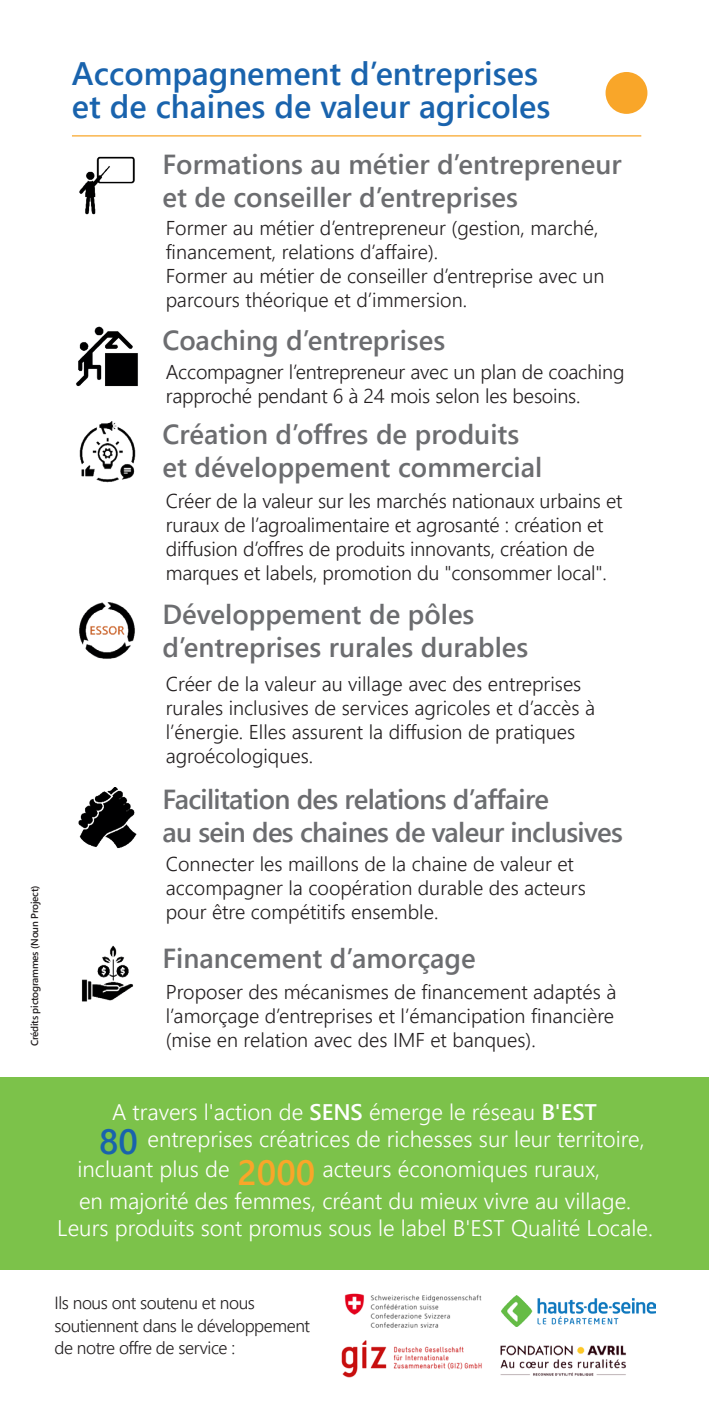
<style>
.page{position:relative;width:709px;height:1418px;background:#fff}
.page>*{position:absolute;margin:0;border:0;box-sizing:border-box;transform-origin:0 0}
.t1{font:600 35px "Segoe UI";color:#f9a629}
.t2{font:600 35px "Segoe UI";color:#1963ad}
.t3{font:600 32.5px/32.5px "Segoe UI";color:#1963ad}
.t4{font:600 27.5px/33px "Segoe UI";color:#6c6d70}
.t5{font:600 27.5px/33px "Segoe UI";letter-spacing:-.025em;color:#6c6d70}
.t6{font:300 22.5px/27px "Segoe UI";color:#fff}
.t7{font:300 20px/24px "Segoe UI";color:#231f20}
.t8{font:300 17.5px/22.5px "Segoe UI";letter-spacing:-.025em;color:#231f20}
.t9{font:600 10px "Segoe UI";letter-spacing:-.025em;color:#231f20}
.s1{font-weight:600}
</style>
<div class="page">
<div style="left:605px;top:72px;width:42px;height:42px;background:#f9a629;border-radius:50%"></div>
<hr style="left:72px;top:135px;width:569px;height:1px;background:#f9a629">
<img style="left:79px;top:156px;width:56px;height:59px">
<img style="left:76px;top:326px;width:62px;height:61px">
<img style="left:79px;top:421px;width:57px;height:61px">
<img style="left:79px;top:602px;width:56px;height:57px">
<img style="left:78px;top:787px;width:59px;height:61px">
<img style="left:81px;top:945px;width:53px;height:57px">
<div style="left:0;top:1076px;width:709px;height:193px;background:#7cc24a"></div>
<img style="left:344px;top:1293px;width:138px;height:35px">
<img style="left:500px;top:1345px;width:126px;height:31px">
<img style="left:501px;top:1295px;width:154px;height:31px">
<img style="left:341px;top:1340px;width:141px;height:38px">
<p class="t9" style="left:25px;top:1046px;width:162px;rotate:-90deg">Crédits pictogrammes (Noun Project)</p>
<h2 class="t3" style="left:72px;top:55px;width:480px">Accompagnement d’entreprises et de chaines de valeur agricoles</h2>
<h3 class="t4" style="left:162px;top:146px;width:461px">Formations au métier d’entrepreneur et de conseiller d’entreprises</h3>
<p class="t7" style="left:166px;top:214px;width:440px">Former au métier d’entrepreneur (gestion, marché, financement, relations d’affaire).<br>Former au métier de conseiller d’entreprise avec un parcours théorique et d’immersion.</p>
<h3 class="t4" style="left:162px;top:321px;width:284px">Coaching d’entreprises</h3>
<p class="t7" style="left:166px;top:358px;width:460px">Accompagner l’entrepreneur avec un plan de coaching rapproché pendant 6 à 24 mois selon les besoins.</p>
<h3 class="t4" style="left:162px;top:415px;width:381px">Création d’offres de produits et développement commercial</h3>
<p class="t7" style="left:166px;top:487px;width:458px">Créer de la valeur sur les marchés nationaux urbains et ruraux de l’agroalimentaire et agrosanté : création et diffusion d’offres de produits innovants, création de marques et labels, promotion du "consommer local".</p>
<h3 class="t4" style="left:162px;top:595px;width:367px">Développement de pôles d’entreprises rurales durables</h3>
<p class="t7" style="left:166px;top:670px;width:431px">Créer de la valeur au village avec des entreprises rurales inclusives de services agricoles et d’accès à l’énergie. Elles assurent la diffusion de pratiques agroécologiques.</p>
<h3 class="t5" style="left:162px;top:780px;width:462px">Facilitation des relations d’affaire<br>au sein des chaines de valeur inclusives</h3>
<p class="t7" style="left:166px;top:850px;width:421px">Connecter les maillons de la chaine de valeur et accompagner la coopération durable des acteurs pour être compétitifs ensemble.</p>
<h3 class="t4" style="left:162px;top:939px;width:315px">Financement d’amorçage</h3>
<p class="t7" style="left:166px;top:977px;width:452px;text-align:justify">Proposer des mécanismes de financement adaptés à l’amorçage d’entreprises et l’émancipation financière (mise en relation avec des IMF et banques).</p>
<p class="t6" style="left:147px;top:1096px;width:499px;text-indent:-35px">A travers l'action de <span class="s1">SENS</span> émerge le réseau <span class="s1">B'EST </span>entreprises créatrices de richesses sur leur territoire,</p>
<p class="t6" style="left:78px;top:1153px;width:154px">incluant plus de</p>
<h1 class="t2" style="left:99px;top:1108px;width:40px">80</h1>
<h1 class="t1" style="left:237px;top:1139px;width:79px">2000</h1>
<p class="t6" style="left:79px;top:1151px;width:553px;line-height:31.5px;text-indent:243px">acteurs économiques ruraux,<br>en majorité des femmes, créant du mieux vivre au village.</p>
<p class="t6" style="left:57px;top:1211px;width:597px">Leurs produits sont promus sous le label B'EST Qualité Locale.</p>
<p class="t8" style="left:54px;top:1290px;width:257px">Ils nous ont soutenu et nous soutiennent dans le développement de notre offre de service :</p>
</div>
